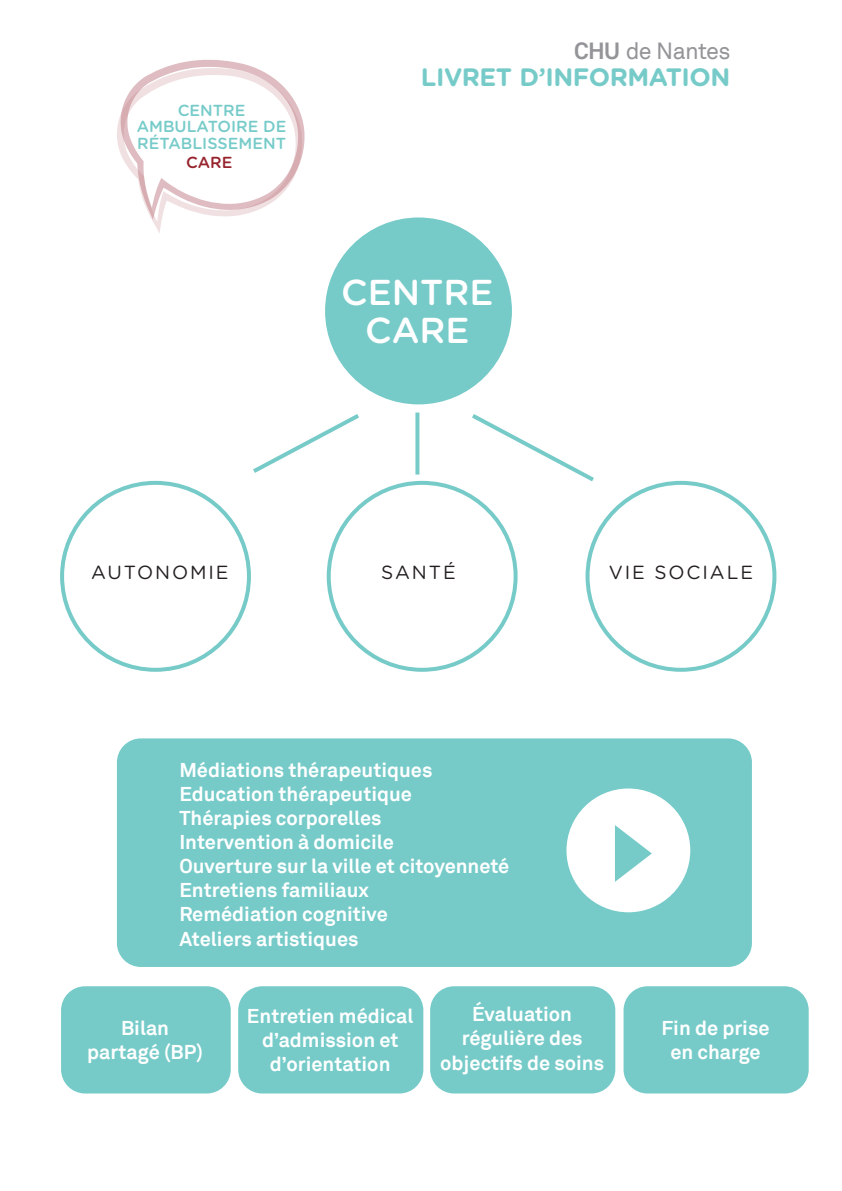
<style>
.page{position:relative;width:842px;height:1191px;background:#fff}
.page>*{position:absolute;margin:0;border:0;box-sizing:border-box;transform-origin:0 0}
.t1{font:500 36px/38px "Gotham Rounded";color:#fff;text-align:center}
.t2{font:700 25.2px "Gotham Rounded";letter-spacing:-.02em;color:#76cbc9}
.t3{font:23.4px "Akkurat";letter-spacing:-.03em;color:#939598}
.t4{font:700 20px/24px "Akkurat";color:#fff;text-align:center}
.t5{font:19px "Gotham Rounded";letter-spacing:.1em;color:#231f20}
.t6{font:500 16px/16.4px "Gotham Rounded";color:#76cbc9;text-align:center}
.t7{font:500 16px "Gotham Rounded";color:#97232d}
.s1{font-weight:700}
</style>
<div class="page">
<div style="left:117px;top:738px;width:635px;height:229px;background:#76cbc9;border-radius:24px"></div>
<div style="left:61px;top:986px;width:170px;height:107px;background:#76cbc9;border-radius:24px"></div>
<div style="left:238px;top:986px;width:185px;height:107px;background:#76cbc9;border-radius:24px"></div>
<div style="left:430px;top:986px;width:185px;height:107px;background:#76cbc9;border-radius:24px"></div>
<div style="left:623px;top:986px;width:186px;height:107px;background:#76cbc9;border-radius:24px"></div>
<svg style="left:117px;top:60px;width:188px;height:173px"></svg>
<div style="left:325px;top:217px;width:187px;height:187px;background:#76cbc9;border-radius:50%"></div>
<div style="left:327px;top:481px;width:191px;height:191px;border:4px solid #76cbc9;border-radius:50%"></div>
<div style="left:585px;top:481px;width:191px;height:191px;border:4px solid #76cbc9;border-radius:50%"></div>
<div style="left:566px;top:788px;width:124px;height:124px;background:#fff;border-radius:50%"></div>
<div style="left:60px;top:481px;width:191px;height:191px;border:4px solid #76cbc9;border-radius:50%"></div>
<svg style="left:415px;top:412px;width:4px;height:62px"></svg>
<svg style="left:472px;top:414px;width:122px;height:68px"></svg>
<svg style="left:253px;top:414px;width:106px;height:59px"></svg>
<svg style="left:615px;top:825px;width:37px;height:57px"></svg>
<p class="t6" style="left:137px;top:101px;width:151px">CENTRE<br>AMBULATOIRE DE<br>RÉTABLISSEMENT</p>
<p class="t7" style="left:186px;top:151px;width:48px">CARE</p>
<p class="t3" style="left:574px;top:37px;width:158px"><span class="s1">CHU</span> de Nantes</p>
<p class="t2" style="left:421px;top:59px;width:311px">LIVRET D’INFORMATION</p>
<h1 class="t1" style="left:341px;top:271px;width:154px">CENTRE<br>CARE</h1>
<p class="t5" style="left:91px;top:559px;width:139px">AUTONOMIE</p>
<p class="t5" style="left:381px;top:559px;width:76px">SANTÉ</p>
<p class="t5" style="left:609px;top:559px;width:146px">VIE SOCIALE</p>
<p class="t4" style="left:179px;top:758px;width:332px;text-align:left">Médiations thérapeutiques<br>Education thérapeutique<br>Thérapies corporelles<br>Intervention à domicile<br>Ouverture sur la ville et citoyenneté<br>Entretiens familiaux<br>Remédiation cognitive<br>Ateliers artistiques</p>
<p class="t4" style="left:87px;top:1016px;width:117px">Bilan partagé (BP)</p>
<p class="t4" style="left:247px;top:1004px;width:168px">Entretien médical d’admission et d’orientation</p>
<p class="t4" style="left:440px;top:1002px;width:165px">Évaluation régulière des objectifs de soins</p>
<p class="t4" style="left:661px;top:1016px;width:110px">Fin de prise en charge</p>
</div>
